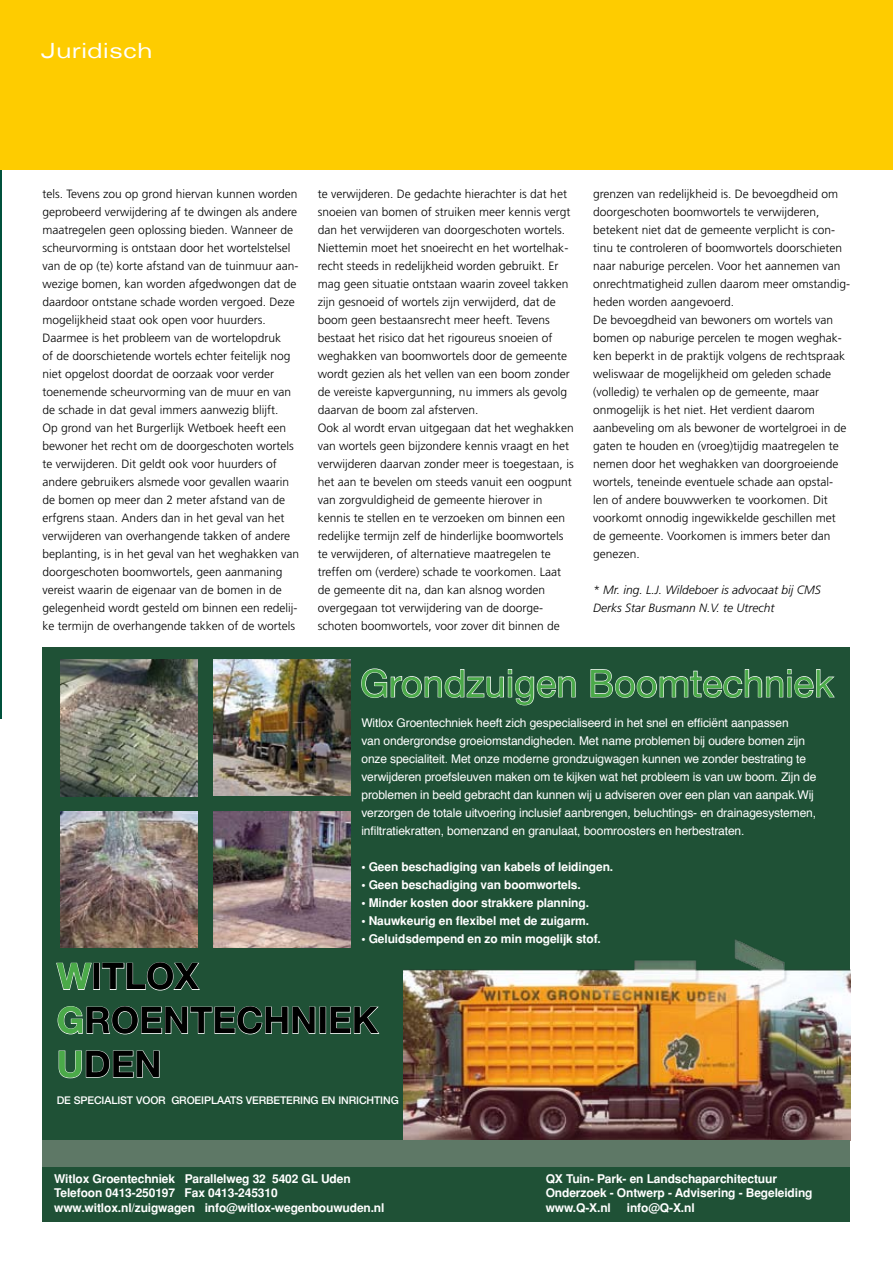
<style>
.page{position:relative;width:893px;height:1263px;background:#fff}
.page>*{position:absolute;margin:0;border:0;box-sizing:border-box;transform-origin:0 0}
.t1{font:37.95px "Helvetica Neue";color:#4baa49}
.t2{font:700 36.6px/43.8px "Helvetica Neue";color:#000}
.t3{font:expanded 21px "Univers";color:#fff}
.t4{font:300 12px/18px "Frutiger";color:#000}
.t5{font:12px/18px "Helvetica";letter-spacing:-.01em;color:#fff}
.t6{font:700 12px/14.4px "Helvetica";letter-spacing:-.01em;color:#fff}
.t7{font:italic 300 12px/18px "Frutiger";color:#000}
.t8{font:500 10.65px "Helvetica Neue";letter-spacing:-.01em;color:#fff}
.s1{color:#4baa49}
</style>
<div class="page">
<hr style="left:0;top:0;width:2px;height:719px;background:#00513c">
<div style="left:0;top:0;width:893px;height:170px;background:#fecc00"></div>
<div style="left:43px;top:648px;width:807px;height:574px;background:#1f5136"></div>
<img style="left:404px;top:939px;width:446px;height:201px">
<div style="left:43px;top:1140px;width:807px;height:26px;background:#5e7866"></div>
<svg style="left:56px;top:962px;width:36px;height:28px"></svg>
<div style="left:93px;top:963px;width:7px;height:27px;border:1px solid #fff"></div>
<svg style="left:102px;top:962px;width:98px;height:29px"></svg>
<svg style="left:57px;top:1006px;width:259px;height:28px"></svg>
<div style="left:320px;top:1007px;width:6px;height:27px;border:1px solid #fff"></div>
<svg style="left:330px;top:1006px;width:50px;height:28px"></svg>
<svg style="left:58px;top:1050px;width:102px;height:28px"></svg>
<img style="left:61px;top:659px;width:137px;height:137px">
<img style="left:214px;top:659px;width:136px;height:137px">
<img style="left:61px;top:811px;width:136px;height:136px">
<img style="left:214px;top:811px;width:136px;height:136px">
<svg style="left:361px;top:668px;width:215px;height:38px"></svg>
<svg style="left:590px;top:669px;width:245px;height:29px"></svg>
<h3 class="t3" style="left:41px;top:38px;width:113px">Juridisch</h3>
<p class="t4" style="left:43px;top:185px;width:258px">tels. Tevens zou op grond hiervan kunnen worden geprobeerd verwijdering af te dwingen als andere maatregelen geen oplossing bieden. Wanneer de scheurvorming is ontstaan door het wortelstelsel van de op (te) korte afstand van de tuinmuur aan&shy;wezige bomen, kan worden afgedwongen dat de daardoor ontstane schade worden vergoed. Deze mogelijkheid staat ook open voor huurders.<br>Daarmee is het probleem van de wortelopdruk<br>of de doorschietende wortels echter feitelijk nog niet opgelost doordat de oorzaak voor verder toenemende scheurvorming van de muur en van de schade in dat geval immers aanwezig blijft.<br>Op grond van het Burgerlijk Wetboek heeft een bewoner het recht om de doorgeschoten wortels te verwijderen. Dit geldt ook voor huurders of andere gebruikers alsmede voor gevallen waarin de bomen op meer dan 2 meter afstand van de erfgrens staan. Anders dan in het geval van het verwijderen van overhangende takken of andere beplanting, is in het geval van het weghakken van doorgeschoten boomwortels, geen aanmaning vereist waarin de eigenaar van de bomen in de gelegenheid wordt gesteld om binnen een redelij&shy;ke termijn de overhangende takken of de wortels</p>
<p class="t4" style="left:318px;top:185px;width:257px">te verwijderen. De gedachte hierachter is dat het snoeien van bomen of struiken meer kennis vergt dan het verwijderen van doorgeschoten wortels.<br>Niettemin moet het snoeirecht en het wortelhak&shy;recht steeds in redelijkheid worden gebruikt. Er mag geen situatie ontstaan waarin zoveel takken zijn gesnoeid of wortels zijn verwijderd, dat de boom geen bestaansrecht meer heeft. Tevens bestaat het risico dat het rigoureus snoeien of weghakken van boomwortels door de gemeente wordt gezien als het vellen van een boom zonder de vereiste kapvergunning, nu immers als gevolg daarvan de boom zal afsterven.<br>Ook al wordt ervan uitgegaan dat het weghakken van wortels geen bijzondere kennis vraagt en het verwijderen daarvan zonder meer is toegestaan, is het aan te bevelen om steeds vanuit een oogpunt van zorgvuldigheid de gemeente hierover in kennis te stellen en te verzoeken om binnen een redelijke termijn zelf de hinderlijke boomwortels te verwijderen, of alternatieve maatregelen te treffen om (verdere) schade te voorkomen. Laat de gemeente dit na, dan kan alsnog worden overgegaan tot verwijdering van de doorge&shy;schoten boomwortels, voor zover dit binnen de</p>
<p class="t4" style="left:593px;top:185px;width:258px">grenzen van redelijkheid is. De bevoegdheid om doorgeschoten boomwortels te verwijderen, betekent niet dat de gemeente verplicht is con&shy;tinu te controleren of boomwortels doorschieten naar naburige percelen. Voor het aannemen van onrechtmatigheid zullen daarom meer omstandig&shy;heden worden aangevoerd.<br>De bevoegdheid van bewoners om wortels van bomen op naburige percelen te mogen weghak&shy;ken beperkt in de praktijk volgens de rechtspraak weliswaar de mogelijkheid om geleden schade (volledig) te verhalen op de gemeente, maar onmogelijk is het niet. Het verdient daarom aanbeveling om als bewoner de wortelgroei in de gaten te houden en (vroeg)tijdig maatregelen te nemen door het weghakken van doorgroeiende wortels, teneinde eventuele schade aan opstal&shy;len of andere bouwwerken te voorkomen. Dit voorkomt onnodig ingewikkelde geschillen met de gemeente. Voorkomen is immers beter dan genezen.</p>
<p class="t7" style="left:593px;top:581px;width:229px">* Mr. ing. L.J. Wildeboer is advocaat bij CMS<br>Derks Star Busmann N.V. te Utrecht</p>
<h1 class="t1" style="left:360px;top:661px;width:475px">Grondzuigen Boomtechniek</h1>
<p class="t5" style="left:361px;top:714px;width:456px">Witlox Groentechniek heeft zich gespecialiseerd in het snel en efficiënt aanpassen<br>van ondergrondse groeiomstandigheden. Met name problemen bij oudere bomen zijn onze specialiteit. Met onze moderne grondzuigwagen kunnen we zonder bestrating te verwijderen proefsleuven maken om te kijken wat het probleem is van uw boom. Zijn de problemen in beeld gebracht dan kunnen wij u adviseren over een plan van aanpak.Wij verzorgen de totale uitvoering inclusief aanbrengen, beluchtings- en drainagesystemen, infiltratiekratten, bomenzand en granulaat, boomroosters en herbestraten.</p>
<p class="t6" style="left:361px;top:860px;width:253px">• Geen beschadiging van kabels of leidingen.</p>
<p class="t6" style="left:361px;top:878px;width:221px">• Geen beschadiging van boomwortels.</p>
<p class="t6" style="left:361px;top:896px;width:229px">• Minder kosten door strakkere planning.</p>
<p class="t6" style="left:361px;top:914px;width:229px">• Nauwkeurig en flexibel met de zuigarm.</p>
<p class="t6" style="left:361px;top:932px;width:241px">• Geluidsdempend en zo min mogelijk stof.</p>
<h2 class="t2" style="left:57px;top:954px;width:323px"><span class="s1">W</span>ITLOX<br><span class="s1">G</span>ROENTECHNIEK<br><span class="s1">U</span>DEN</h2>
<p class="t8" style="left:57px;top:1094px;width:344px">DE SPECIALIST VOOR GROEIPLAATS VERBETERING EN INRICHTING</p>
<p class="t6" style="left:54px;top:1171px;width:332px">Witlox Groentechniek Parallelweg 32 5402 GL Uden<br>Telefoon 0413-250197 Fax 0413-245310 www.witlox.nl/zuigwagen info@witlox-wegenbouwuden.nl</p>
<p class="t6" style="left:546px;top:1171px;width:268px">QX Tuin- Park- en Landschaparchitectuur<br>Onderzoek - Ontwerp - Advisering - Begeleiding www.Q-X.nl</p>
<p class="t6" style="left:627px;top:1200px;width:69px">info@Q-X.nl</p>
</div>
